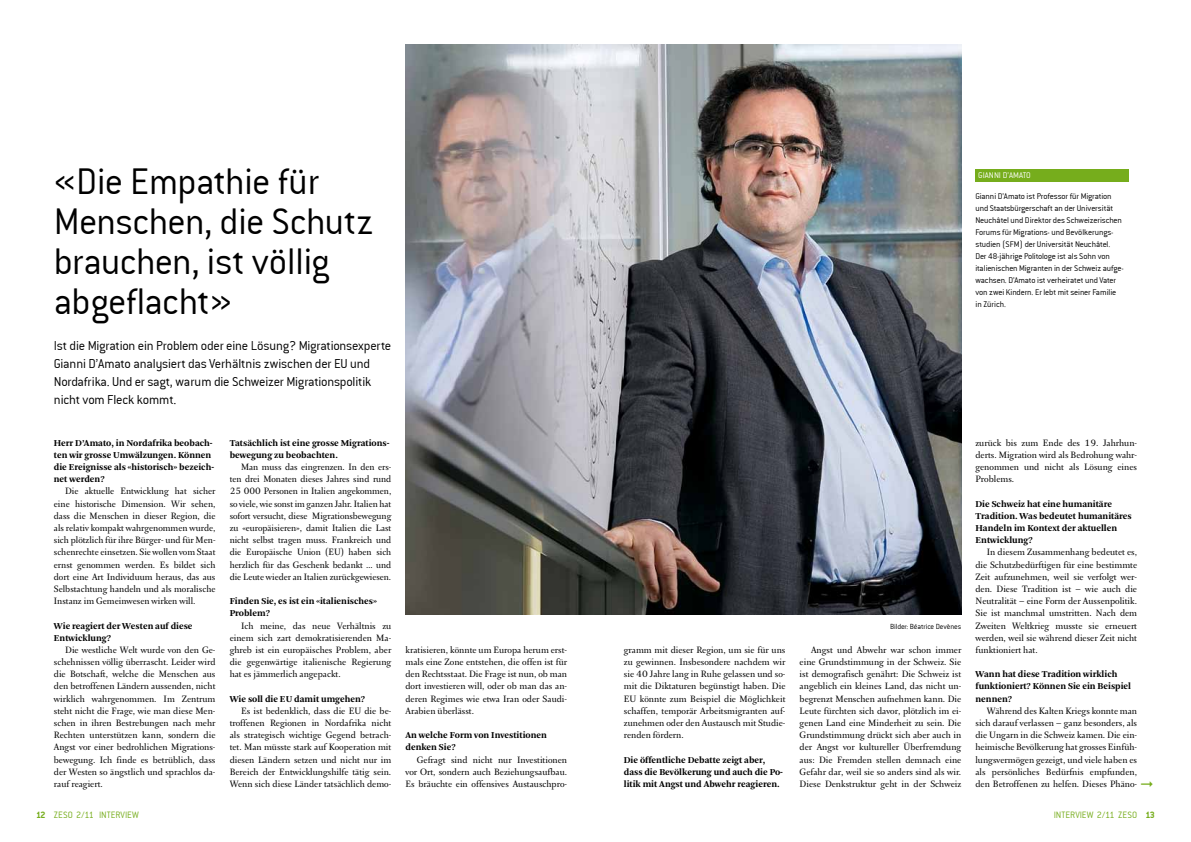
<style>
.page{position:relative;width:1191px;height:842px;background:#fff}
.page>*{position:absolute;margin:0;border:0;box-sizing:border-box;transform-origin:0 0}
.t1{font:40px/40px "Conduit ITCTT Light";letter-spacing:-.015em;color:#000}
.t2{font:14px/18px "Conduit ITCTT Light";letter-spacing:-.015em;color:#000}
.t3{font:11px/12.2px "Arnhem Fine";color:#000;text-align:justify}
.t4{font:10px "Conduit ITCTT Light";color:#76ad1c}
.t5{font:700 9.5px/12.2px "Arnhem";color:#000}
.t6{font:9px/12px "Conduit ITCTT Light";letter-spacing:-.01em;color:#000}
.t7{font:9px "Conduit ITCTT Light";letter-spacing:-.02em;color:#fff}
.t8{font:8px "Conduit ITCTT Light";letter-spacing:-.01em;color:#000}
.s1{font-family:"Conduit ITCTT Bold"}
</style>
<div class="page">
<div style="left:975px;top:169px;width:153px;height:13px;background:#76ad1c"></div>
<img style="left:405px;top:45px;width:556px;height:570px">
<h1 class="t1" style="left:54px;top:160px;width:321px">«Die Empathie für<br>Menschen, die Schutz brauchen, ist völlig abgeflacht»</h1>
<p class="t2" style="left:54px;top:336px;width:339px">Ist die Migration ein Problem oder eine Lösung? Migrationsexperte Gianni D’Amato analysiert das Verhältnis zwischen der EU und Nordafrika. Und er sagt, warum die Schweizer Migrationspolitik nicht vom Fleck kommt.</p>
<p class="t5" style="left:54px;top:437px;width:162px">Herr D’Amato, in Nordafrika beobach&shy;ten wir grosse Umwälzungen. Können die Ereignisse als «historisch» bezeich&shy;net werden?</p>
<p class="t3" style="left:54px;top:486px;width:163px;text-indent:11px">Die aktuelle Entwicklung hat sicher eine historische Dimension. Wir sehen, dass die Menschen in dieser Region, die als relativ kompakt wahrgenommen wurde, sich plötzlich für ihre Bürger- und für Men&shy;schenrechte einsetzen. Sie wollen vom Staat ernst genommen werden. Es bildet sich dort eine Art Individuum heraus, das aus Selbstachtung handeln und als moralische Instanz im Gemeinwesen wirken will.</p>
<p class="t5" style="left:54px;top:619px;width:140px">Wie reagiert der Westen auf diese<br>Entwicklung?</p>
<p class="t3" style="left:54px;top:644px;width:163px;text-indent:11px">Die westliche Welt wurde von den Ge&shy;schehnissen völlig überrascht. Leider wird die Botschaft, welche die Menschen aus den betroffenen Ländern aussenden, nicht wirklich wahrgenommen. Im Zentrum steht nicht die Frage, wie man diese Men&shy;schen in ihren Bestrebungen nach mehr Rechten unterstützen kann, sondern die Angst vor einer bedrohlichen Migrations&shy;bewegung. Ich finde es betrüblich, dass der Westen so ängstlich und sprachlos da&shy;rauf reagiert.</p>
<p class="t5" style="left:230px;top:437px;width:161px">Tatsächlich ist eine grosse Migrations&shy;bewegung zu beobachten.</p>
<p class="t3" style="left:230px;top:461px;width:163px;text-indent:11px">Man muss das eingrenzen. In den ers&shy;ten drei Monaten dieses Jahres sind rund 25 000 Personen in Italien angekommen, so viele, wie sonst im ganzen Jahr. Italien hat sofort versucht, diese Migrationsbewegung zu «europäisieren», damit Italien die Last nicht selbst tragen muss. Frankreich und die Europäische Union (EU) haben sich herzlich für das Geschenk bedankt … und die Leute wieder an Italien zurückgewiesen.</p>
<p class="t5" style="left:230px;top:595px;width:149px">Finden Sie, es ist ein «italienisches»<br>Problem?</p>
<p class="t3" style="left:230px;top:620px;width:163px;text-indent:11px">Ich meine, das neue Verhältnis zu einem sich zart demokratisierenden Ma&shy;ghreb ist ein europäisches Problem, aber die gegenwärtige italienische Regierung hat es jämmerlich angepackt.</p>
<p class="t5" style="left:230px;top:693px;width:137px">Wie soll die EU damit umgehen?</p>
<p class="t3" style="left:230px;top:705px;width:163px;text-indent:11px">Es ist bedenklich, dass die EU die be&shy;troffenen Regionen in Nordafrika nicht als strategisch wichtige Gegend betrach&shy;tet. Man müsste stark auf Kooperation mit diesen Ländern setzen und nicht nur im Bereich der Entwicklungshilfe tätig sein.<br>Wenn sich diese Länder tatsächlich demo-</p>
<p class="t3" style="left:405px;top:644px;width:163px">kratisieren, könnte um Europa herum erst&shy;mals eine Zone entstehen, die offen ist für den Rechtsstaat. Die Frage ist nun, ob man dort investieren will, oder ob man das an&shy;deren Regimes wie etwa Iran oder Saudi-Arabien überlässt.</p>
<p class="t5" style="left:405px;top:729px;width:143px">An welche Form von Investitionen denken Sie?</p>
<p class="t3" style="left:405px;top:754px;width:163px;text-indent:11px">Gefragt sind nicht nur Investitionen vor Ort, sondern auch Beziehungsaufbau.<br>Es bräuchte ein offensives Austauschpro-</p>
<p class="t7" style="left:978px;top:170px;width:54px">Gianni D’Amato</p>
<p class="t6" style="left:975px;top:190px;width:150px">Gianni D’Amato ist Professor für Migration und Staatsbürgerschaft an der Universität Neuchâtel und Direktor des Schweizerischen Forums für Migrations- und Bevölkerungs&shy;studien (SFM) der Universität Neuchâtel.<br>Der 48-jährige Politologe ist als Sohn von italienischen Migranten in der Schweiz aufge&shy;wachsen. D’Amato ist verheiratet und Vater von zwei Kindern. Er lebt mit seiner Familie in Zürich.</p>
<p class="t3" style="left:624px;top:644px;width:163px">gramm mit dieser Region, um sie für uns zu gewinnen. Insbesondere nachdem wir sie 40 Jahre lang in Ruhe gelassen und so&shy;mit die Diktaturen begünstigt haben. Die EU könnte zum Beispiel die Möglichkeit schaffen, temporär Arbeitsmigranten auf&shy;zunehmen oder den Austausch mit Studie&shy;renden fördern.</p>
<p class="t5" style="left:624px;top:754px;width:161px">Die öffentliche Debatte zeigt aber, dass die Bevölkerung und auch die Po&shy;litik mit Angst und Abwehr reagieren.</p>
<p class="t8" style="left:890px;top:621px;width:73px">Bilder: Béatrice Devènes</p>
<p class="t3" style="left:799px;top:644px;width:163px;text-indent:11px">Angst und Abwehr war schon immer eine Grundstimmung in der Schweiz. Sie ist demografisch genährt: Die Schweiz ist angeblich ein kleines Land, das nicht un&shy;begrenzt Menschen aufnehmen kann. Die Leute fürchten sich davor, plötzlich im ei&shy;genen Land eine Minderheit zu sein. Die Grundstimmung drückt sich aber auch in der Angst vor kultureller Überfremdung aus: Die Fremden stellen demnach eine Gefahr dar, weil sie so anders sind als wir.<br>Diese Denkstruktur geht in der Schweiz</p>
<p class="t3" style="left:975px;top:437px;width:163px">zurück bis zum Ende des 19. Jahrhun&shy;derts. Migration wird als Bedrohung wahr&shy;genommen und nicht als Lösung eines Problems.</p>
<p class="t5" style="left:975px;top:498px;width:158px">Die Schweiz hat eine humanitäre<br>Tradition. Was bedeutet humanitäres<br>Handeln im Kontext der aktuellen<br>Entwicklung?</p>
<p class="t3" style="left:975px;top:547px;width:163px;text-indent:11px">In diesem Zusammenhang bedeutet es, die Schutzbedürftigen für eine bestimmte Zeit aufzunehmen, weil sie verfolgt wer&shy;den. Diese Tradition ist – wie auch die Neutralität – eine Form der Aussenpolitik.<br>Sie ist manchmal umstritten. Nach dem Zweiten Weltkrieg musste sie erneuert werden, weil sie während dieser Zeit nicht funktioniert hat.</p>
<p class="t5" style="left:975px;top:668px;width:157px">Wann hat diese Tradition wirklich funktioniert? Können Sie ein Beispiel nennen?</p>
<p class="t3" style="left:975px;top:705px;width:163px;text-indent:11px">Während des Kalten Kriegs konnte man sich darauf verlassen – ganz besonders, als die Ungarn in die Schweiz kamen. Die ein&shy;heimische Bevölkerung hat grosses Einfüh&shy;lungsvermögen gezeigt, und viele haben es als persönliches Bedürfnis empfunden, den Betroffenen zu helfen. Dieses Phäno-</p>
<p class="t4" style="left:36px;top:809px;width:104px"><span class="s1">12</span> ZeSo 2/11 Interview</p>
<p class="t4" style="left:1054px;top:809px;width:102px">interview 2/11 ZeSo <span class="s1">13</span></p>
</div>
